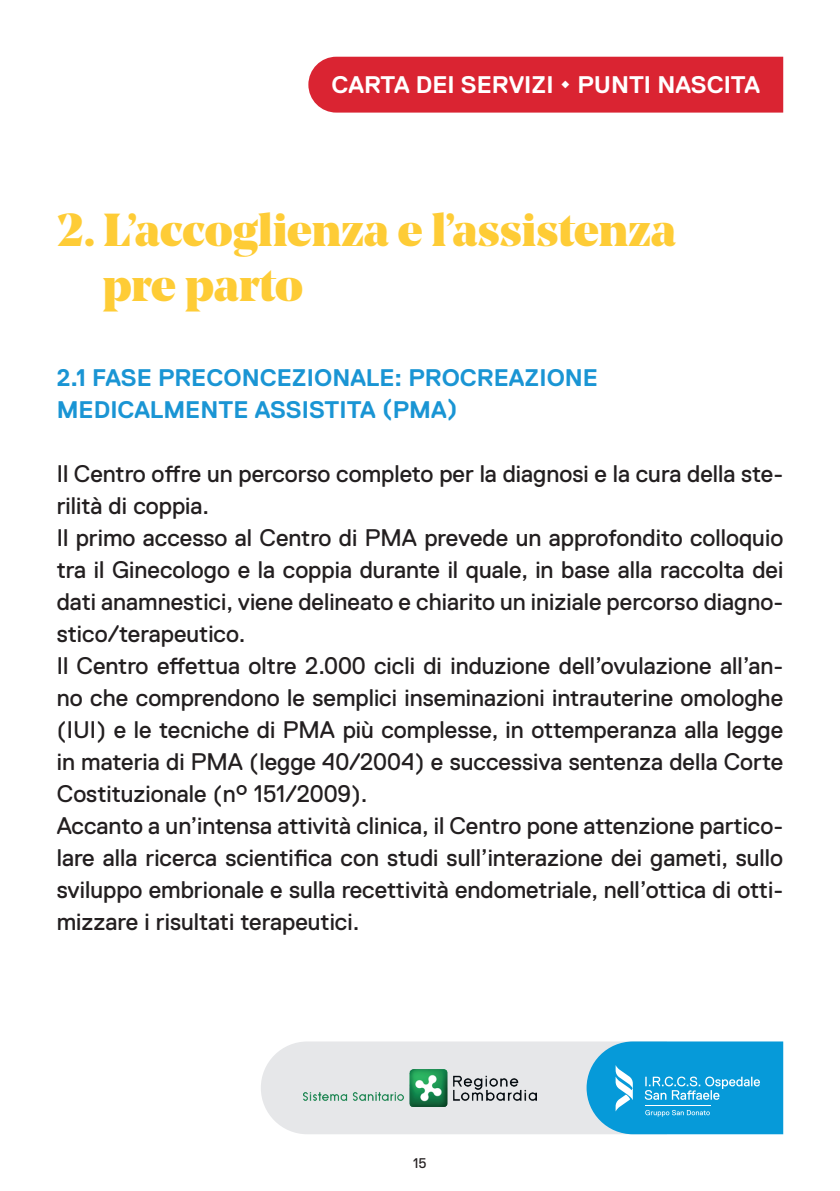
<style>
.page{position:relative;width:840px;height:1191px;background:#fff}
.page>*{position:absolute;margin:0;border:0;box-sizing:border-box;transform-origin:0 0}
.t1{font:900 46px/55.2px "Noe Display";color:#fecc36}
.t2{font:24px/32px "Replica";color:#231f20}
.t3{font:700 24px/32px "Replica";color:#1a95d4}
.t4{font:700 24px "Replica";color:#fff}
.t5{font:14px "Replica";color:#231f20}
</style>
<div class="page">
<div style="left:308px;top:57px;width:474px;height:56px;background:#da2432"></div>
<svg style="left:261px;top:1041px;width:521px;height:93px;background:#8ec9e3"></svg>
<img style="left:303px;top:1069px;width:233px;height:37px">
<p class="t4" style="left:331px;top:71px;width:429px">CARTA DEI SERVIZI • PUNTI NASCITA</p>
<h1 class="t1" style="left:103px;top:201px;width:574px;text-indent:-46px">2. L’accoglienza e l’assistenza pre parto</h1>
<p class="t3" style="left:57px;top:362px;width:542px">2.1 FASE PRECONCEZIONALE: PROCREAZIONE<br>MEDICALMENTE ASSISTITA (PMA)</p>
<p class="t2" style="left:57px;top:458px;width:727px">Il Centro offre un percorso completo per la diagnosi e la cura della ste&shy;rilità di coppia.<br>Il primo accesso al Centro di PMA prevede un approfondito colloquio tra il Ginecologo e la coppia durante il quale, in base alla raccolta dei dati anamnestici, viene delineato e chiarito un iniziale percorso diagno&shy;stico/terapeutico.<br>Il Centro effettua oltre 2.000 cicli di induzione dell’ovulazione all’an&shy;no che comprendono le semplici inseminazioni intrauterine omologhe (IUI) e le tecniche di PMA più complesse, in ottemperanza alla legge in materia di PMA (legge 40/2004) e successiva sentenza della Corte Costituzionale (n° 151/2009).<br>Accanto a un’intensa attività clinica, il Centro pone attenzione partico&shy;lare alla ricerca scientifica con studi sull’interazione dei gameti, sullo sviluppo embrionale e sulla recettività endometriale, nell’ottica di otti&shy;mizzare i risultati terapeutici.</p>
<p class="t5" style="left:413px;top:1155px;width:15px">15</p>
</div>
